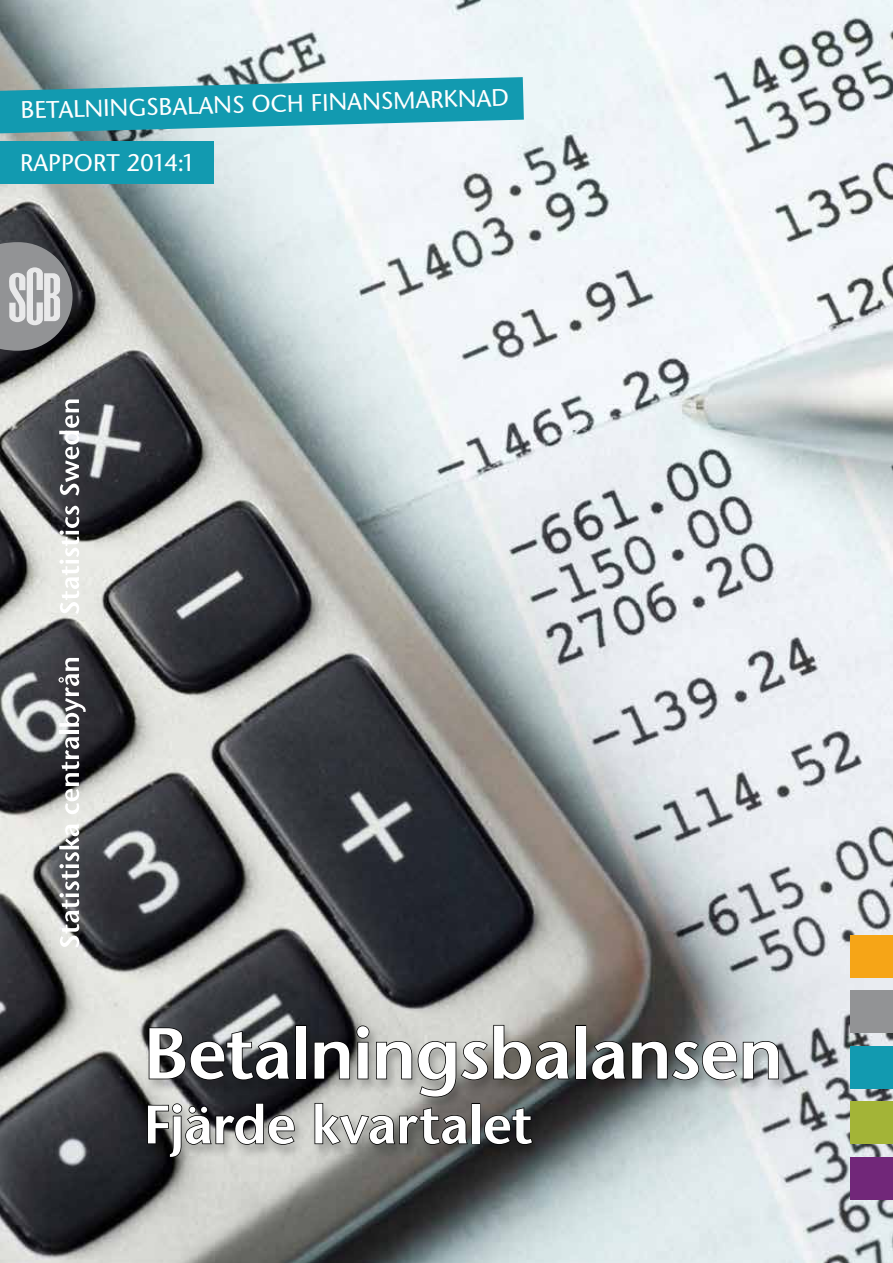
<style>
.page{position:relative;width:893px;height:1263px;background:#fff}
.page>*{position:absolute;margin:0;border:0;box-sizing:border-box;transform-origin:0 0}
.t1{font:600 72px "Stone Sans Std";letter-spacing:-.01em;color:#fff}
.t2{font:600 54px "Stone Sans Std";letter-spacing:-.005em;color:#fff}
.t3{font:500 24px "Stone Sans Std";color:#fff}
</style>
<div class="page">
<img style="left:0;top:0;width:893px;height:1263px">
<svg style="left:0;top:77px;width:524px;height:56px;background:#3fa8b9"></svg>
<div style="left:0;top:141px;width:214px;height:42px;background:#129ab0"></div>
<div style="left:144px;top:1024px;width:647px;height:148px;background:#000;opacity:.25"></div>
<svg style="left:148px;top:1027px;width:143px;height:54px;background:#3d3e41"></svg>
<div style="left:295px;top:1025px;width:11px;height:54px;border:2px solid #000"></div>
<div style="left:575px;top:1025px;width:11px;height:54px;border:2px solid #000"></div>
<svg style="left:591px;top:1040px;width:189px;height:41px;background:#595d5d"></svg>
<svg style="left:146px;top:1102px;width:150px;height:56px;background:#686968"></svg>
<svg style="left:313px;top:1024px;width:258px;height:122px;background:#72726f"></svg>
<div style="left:850px;top:991px;width:43px;height:42px;background:#929395"></div>
<div style="left:850px;top:1046px;width:43px;height:42px;background:#129ab0"></div>
<div style="left:850px;top:1101px;width:43px;height:43px;background:#a3b437"></div>
<div style="left:850px;top:1157px;width:43px;height:42px;background:#712779"></div>
<div style="left:850px;top:935px;width:43px;height:43px;background:#f6a517"></div>
<svg style="left:59px;top:824px;width:20px;height:124px"></svg>
<svg style="left:62px;top:737px;width:17px;height:77px"></svg>
<hr style="left:59px;top:730px;width:20px;height:4px;background:#fff">
<svg style="left:59px;top:658px;width:27px;height:69px"></svg>
<svg style="left:59px;top:506px;width:20px;height:108px"></svg>
<svg style="left:59px;top:399px;width:20px;height:97px"></svg>
<svg style="left:0;top:242px;width:73px;height:109px;background:#939496"></svg>
<p class="t3" style="left:21px;top:94px;width:490px;rotate:-1deg">BETALNINGSBALANS OCH FINANSMARKNAD</p>
<p class="t3" style="left:20px;top:149px;width:177px">RAPPORT 2014:1</p>
<h1 class="t1" style="left:143px;top:1010px;width:641px">Betalningsbalansen</h1>
<h2 class="t2" style="left:143px;top:1092px;width:390px">Fjärde kvartalet</h2>
</div>
